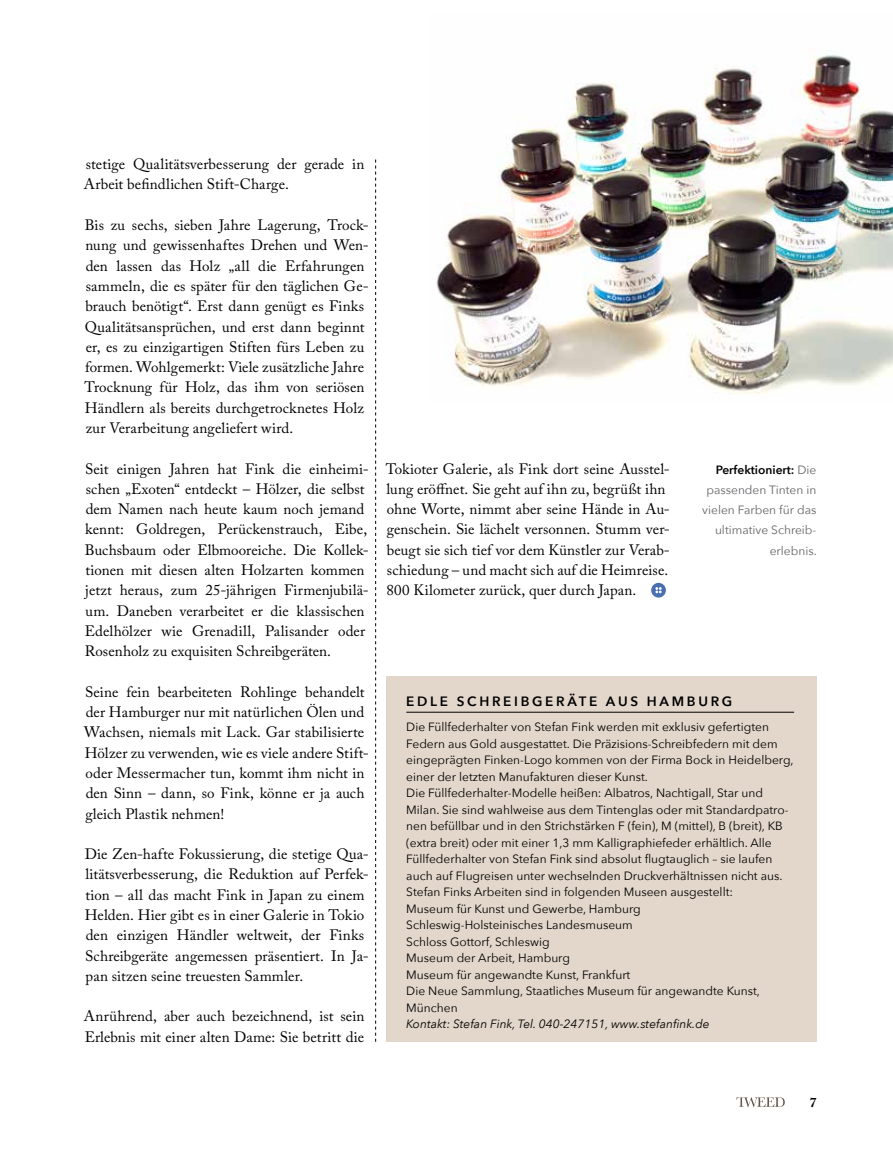
<style>
.page{position:relative;width:893px;height:1170px;background:#fff}
.page>*{position:absolute;margin:0;border:0;box-sizing:border-box;transform-origin:0 0}
.t1{font:15px/20.2px "Adobe Caslon Pro";letter-spacing:.005em;color:#000}
.t2{font:600 13.5px "Avenir Next";letter-spacing:.2em;color:#000}
.t3{font:700 13.5px "Adobe Caslon Pro";color:#000}
.t4{font:12px/16.5px "Avenir Next";color:#000}
.t5{font:12px/20.2px "Avenir Next";color:#636466;text-align:right}
.t6{font:italic 12px "Avenir Next";color:#000}
.s1{font-weight:600;color:#000}
</style>
<div class="page">
<svg style="left:736px;top:1097px;width:49px;height:9px"></svg>
<div style="left:386px;top:676px;width:430px;height:366px;background:#e3d7cb"></div>
<svg style="left:651px;top:582px;width:15px;height:15px"></svg>
<hr style="left:406px;top:712px;width:388px;height:1px;background:#000">
<svg style="left:375px;top:159px;width:1px;height:882px"></svg>
<img style="left:436px;top:54px;width:457px;height:340px">
<p class="t1" style="left:84px;top:154px;width:282px">stetige Qualitätsverbesserung der gerade in<br>Arbeit befindlichen Stift-Charge.</p>
<p class="t1" style="left:85px;top:215px;width:286px">Bis zu sechs, sieben Jahre Lagerung, Trock&shy;nung und gewissenhaftes Drehen und Wen&shy;den lassen das Holz „all die Erfahrungen sammeln, die es später für den täglichen Ge&shy;brauch benötigt“. Erst dann genügt es Finks Qualitätsansprüchen, und erst dann beginnt er, es zu einzigartigen Stiften fürs Leben zu formen. Wohlgemerkt: Viele zusätzliche Jahre Trocknung für Holz, das ihm von seriösen Händlern als bereits durchgetrocknetes Holz zur Verarbeitung angeliefert wird.</p>
<p class="t1" style="left:85px;top:458px;width:286px">Seit einigen Jahren hat Fink die einheimi&shy;schen „Exoten“ entdeckt – Hölzer, die selbst dem Namen nach heute kaum noch jemand kennt: Goldregen, Perückenstrauch, Eibe, Buchsbaum oder Elbmooreiche. Die Kollek&shy;tionen mit diesen alten Holzarten kommen jetzt heraus, zum 25-jährigen Firmenjubilä&shy;um. Daneben verarbeitet er die klassischen Edelhölzer wie Grenadill, Palisander oder Rosenholz zu exquisiten Schreibgeräten.</p>
<p class="t1" style="left:84px;top:681px;width:286px">Seine fein bearbeiteten Rohlinge behandelt der Hamburger nur mit natürlichen Ölen und Wachsen, niemals mit Lack. Gar stabilisierte Hölzer zu verwenden, wie es viele andere Stift&shy;oder Messermacher tun, kommt ihm nicht in den Sinn – dann, so Fink, könne er ja auch gleich Plastik nehmen!</p>
<p class="t1" style="left:85px;top:843px;width:286px">Die Zen-hafte Fokussierung, die stetige Qua&shy;litätsverbesserung, die Reduktion auf Perfek&shy;tion – all das macht Fink in Japan zu einem Helden. Hier gibt es in einer Galerie in Tokio den einzigen Händler weltweit, der Finks Schreibgeräte angemessen präsentiert. In Ja&shy;pan sitzen seine treuesten Sammler.</p>
<p class="t1" style="left:84px;top:1006px;width:282px">Anrührend, aber auch bezeichnend, ist sein<br>Erlebnis mit einer alten Dame: Sie betritt die</p>
<p class="t1" style="left:386px;top:458px;width:286px">Tokioter Galerie, als Fink dort seine Ausstel&shy;lung eröffnet. Sie geht auf ihn zu, begrüßt ihn ohne Worte, nimmt aber seine Hände in Au&shy;genschein. Sie lächelt versonnen. Stumm ver&shy;beugt sie sich tief vor dem Künstler zur Verab&shy;schiedung – und macht sich auf die Heimreise.<br>800 Kilometer zurück, quer durch Japan.</p>
<p class="t5" style="left:702px;top:459px;width:116px"><span class="s1">PERFEKTIONIERT:</span> Die passenden Tinten in vielen Farben für das ultimative Schreib&shy;erlebnis.</p>
<p class="t2" style="left:406px;top:693px;width:327px">ED LE SCH REIBGERÄTE AUS HAMBURG</p>
<p class="t4" style="left:406px;top:718px;width:389px">Die Füllfederhalter von Stefan Fink werden mit exklusiv gefertigten Federn aus Gold ausgestattet. Die Präzisions-Schreibfedern mit dem eingeprägten Finken-Logo kommen von der Firma Bock in Heidelberg, einer der letzten Manufakturen dieser Kunst.<br>Die Füllfederhalter-Modelle heißen: Albatros, Nachtigall, Star und Milan. Sie sind wahlweise aus dem Tintenglas oder mit Standardpatro&shy;nen befüllbar und in den Strichstärken F (fein), M (mittel), B (breit), KB (extra breit) oder mit einer 1,3 mm Kalligraphiefeder erhältlich. Alle Füllfederhalter von Stefan Fink sind absolut flugtauglich – sie laufen auch auf Flugreisen unter wechselnden Druckverhältnissen nicht aus.<br>Stefan Finks Arbeiten sind in folgenden Museen ausgestellt:<br>Museum für Kunst und Gewerbe, Hamburg<br>Schleswig-Holsteinisches Landesmuseum<br>Schloss Gottorf, Schleswig<br>Museum der Arbeit, Hamburg<br>Museum für angewandte Kunst, Frankfurt<br>Die Neue Sammlung, Staatliches Museum für angewandte Kunst, München</p>
<p class="t6" style="left:406px;top:1016px;width:305px">Kontakt: Stefan Fink, Tel. 040-247151, www.stefanfink.de</p>
<p class="t3" style="left:810px;top:1094px;width:8px">7</p>
</div>
